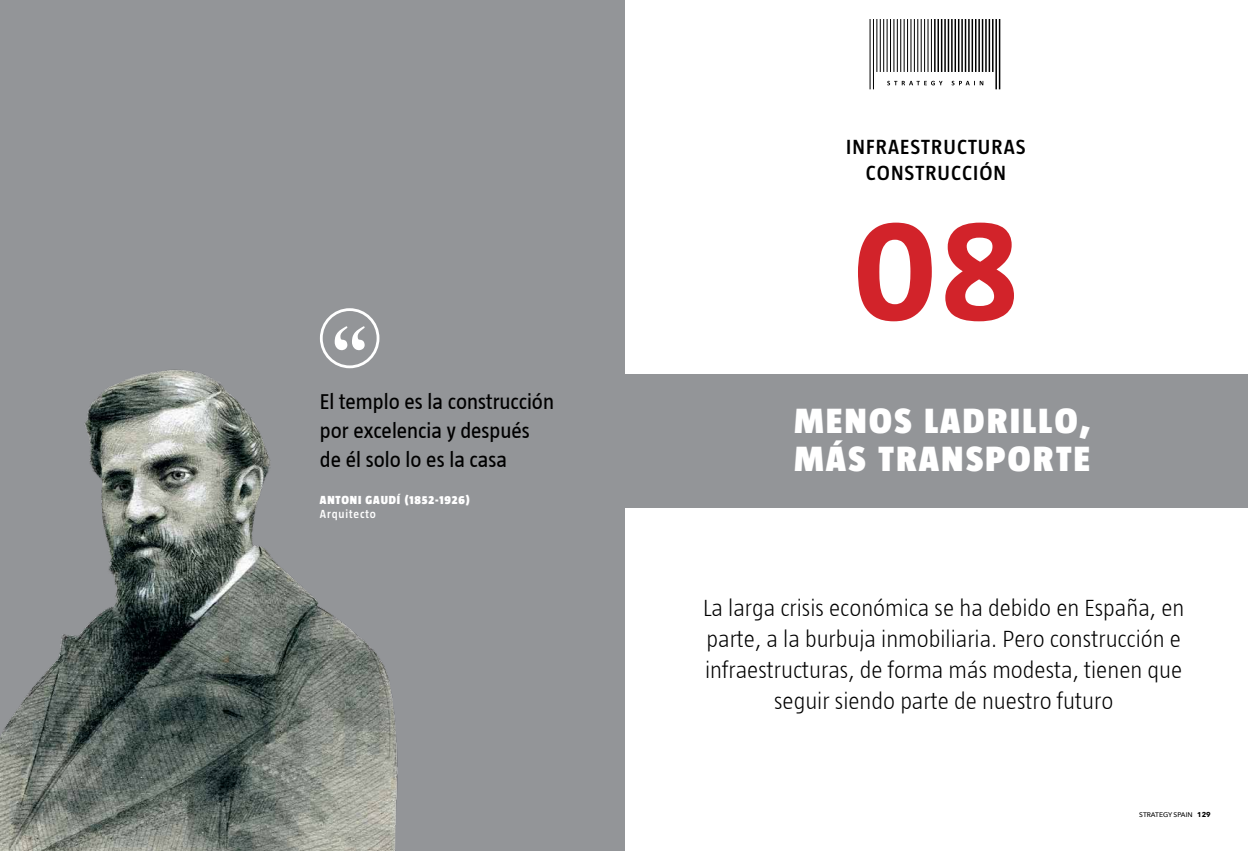
<style>
.page{position:relative;width:1248px;height:851px;background:#fff}
.page>*{position:absolute;margin:0;border:0;box-sizing:border-box;transform-origin:0 0}
.t1{font:700 147.2px "Taz";color:#d2232a}
.t2{font:900 36px/38px "Taz";letter-spacing:.07em;color:#fff}
.t3{font:300 24px/31px "Taz";color:#000;text-align:center}
.t4{font:22px/29px "Taz";color:#000}
.t5{font:600 21px/25.2px "Taz";letter-spacing:.05em;color:#000;text-align:center}
.t6{font:900 12px "Taz";letter-spacing:.07em;color:#fff}
.t7{font:600 12px "Taz";letter-spacing:.07em;color:#fff}
.t8{font:500 6.7px "Avenir Next";color:#000}
.s1{font-weight:700;font-size:7px}
</style>
<div class="page">
<div style="left:624px;top:374px;width:623px;height:134px;background:#939598"></div>
<div style="left:0;top:0;width:624px;height:850px;background:#939598"></div>
<hr style="left:934px;top:19px;width:1px;height:53px;background:#000">
<hr style="left:937px;top:19px;width:1px;height:53px;background:#000">
<hr style="left:940px;top:19px;width:2px;height:53px;background:#000">
<hr style="left:944px;top:19px;width:1px;height:53px;background:#000">
<hr style="left:947px;top:19px;width:2px;height:53px;background:#000">
<hr style="left:951px;top:19px;width:1px;height:53px;background:#000">
<hr style="left:954px;top:19px;width:1px;height:53px;background:#000">
<hr style="left:957px;top:19px;width:2px;height:53px;background:#000">
<hr style="left:961px;top:19px;width:1px;height:53px;background:#000">
<hr style="left:964px;top:19px;width:2px;height:53px;background:#000">
<hr style="left:968px;top:19px;width:1px;height:53px;background:#000">
<hr style="left:971px;top:19px;width:1px;height:53px;background:#000">
<hr style="left:974px;top:19px;width:2px;height:53px;background:#000">
<hr style="left:978px;top:19px;width:1px;height:53px;background:#000">
<hr style="left:981px;top:19px;width:2px;height:53px;background:#000">
<hr style="left:985px;top:19px;width:1px;height:53px;background:#000">
<hr style="left:988px;top:19px;width:2px;height:53px;background:#000">
<hr style="left:991px;top:19px;width:2px;height:53px;background:#000">
<hr style="left:995px;top:19px;width:1px;height:70px;background:#000">
<hr style="left:998px;top:19px;width:2px;height:70px;background:#000">
<hr style="left:869px;top:19px;width:1px;height:70px;background:#000">
<hr style="left:873px;top:19px;width:1px;height:70px;background:#000">
<hr style="left:876px;top:19px;width:1px;height:53px;background:#000">
<hr style="left:880px;top:19px;width:1px;height:53px;background:#000">
<hr style="left:883px;top:19px;width:1px;height:53px;background:#000">
<hr style="left:886px;top:19px;width:1px;height:53px;background:#000">
<hr style="left:890px;top:19px;width:1px;height:53px;background:#000">
<hr style="left:893px;top:19px;width:1px;height:53px;background:#000">
<hr style="left:897px;top:19px;width:1px;height:53px;background:#000">
<hr style="left:900px;top:19px;width:1px;height:53px;background:#000">
<hr style="left:903px;top:19px;width:1px;height:53px;background:#000">
<hr style="left:907px;top:19px;width:1px;height:53px;background:#000">
<hr style="left:910px;top:19px;width:1px;height:53px;background:#000">
<hr style="left:914px;top:19px;width:1px;height:53px;background:#000">
<hr style="left:917px;top:19px;width:1px;height:53px;background:#000">
<hr style="left:920px;top:19px;width:1px;height:53px;background:#000">
<hr style="left:924px;top:19px;width:1px;height:53px;background:#000">
<hr style="left:927px;top:19px;width:1px;height:53px;background:#000">
<hr style="left:931px;top:19px;width:1px;height:53px;background:#000">
<svg style="left:887px;top:81px;width:96px;height:4px"></svg>
<img style="left:0;top:308px;width:398px;height:542px">
<svg style="left:334px;top:326px;width:31px;height:24px"></svg>
<div style="left:320px;top:308px;width:59px;height:60px;border:3px solid #fff;border-radius:50%"></div>
<p class="t4" style="left:320px;top:387px;width:236px">El templo es la construcción por excelencia y después de él solo lo es la casa</p>
<p class="t6" style="left:320px;top:493px;width:16px">ANTONI</p>
<p class="t6" style="left:365px;top:493px;width:106px">GAUDÍ (1852-1926)</p>
<p class="t7" style="left:320px;top:507px;width:57px">Arquitecto</p>
<p class="t5" style="left:846px;top:134px;width:181px">INFRAESTRUCTURAS<br>CONSTRUCCIÓN</p>
<h1 class="t1" style="left:852px;top:193px;width:168px">08</h1>
<h2 class="t2" style="left:794px;top:401px;width:297px">MENOS LADRILLO,<br>MÁS TRANSPORTE</h2>
<p class="t3" style="left:703px;top:592px;width:483px">La larga crisis económica se ha debido en España, en parte, a la burbuja inmobiliaria. Pero construcción e infraestructuras, de forma más modesta, tienen que seguir siendo parte de nuestro futuro</p>
<p class="t8" style="left:1139px;top:808px;width:73px">STRATEGY SPAIN <span class="s1">129</span></p>
</div>
